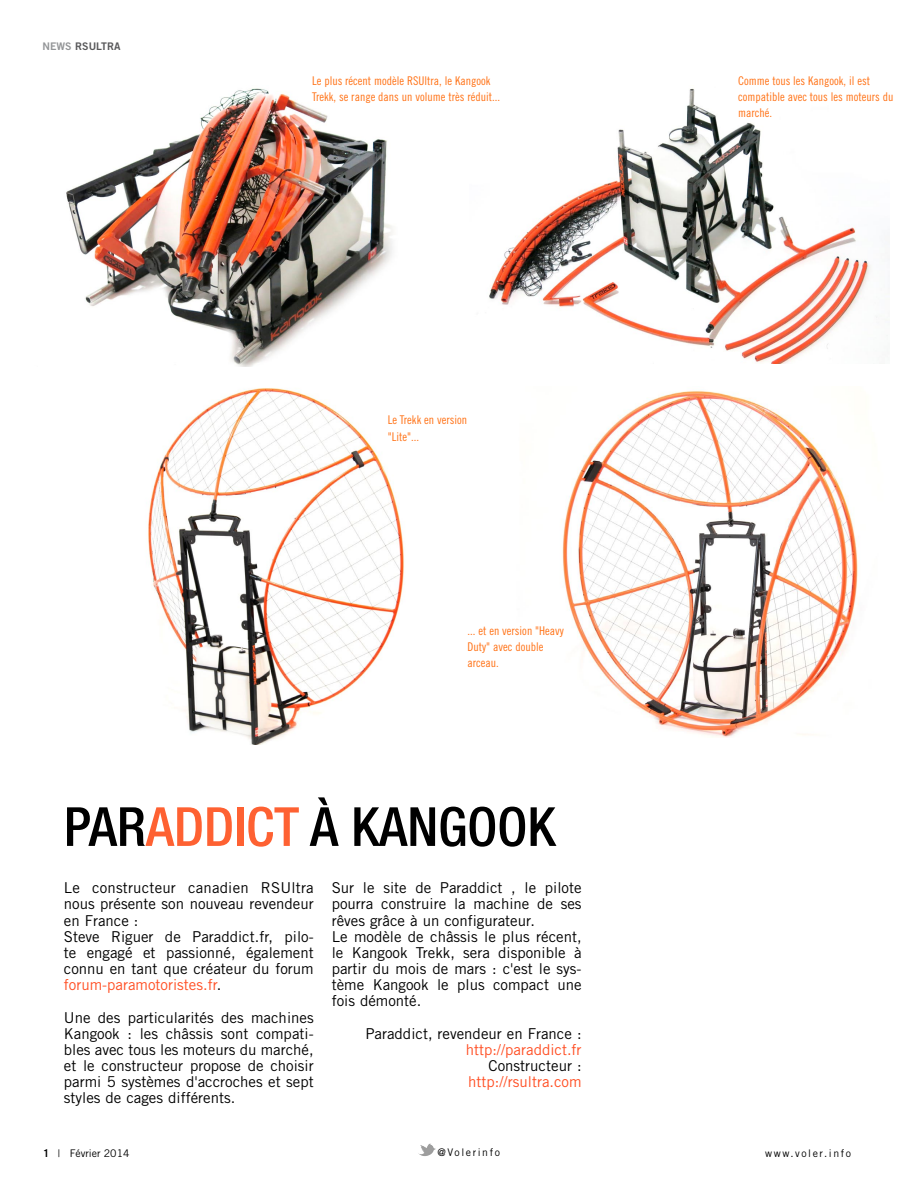
<style>
.page{position:relative;width:915px;height:1191px;background:#fff}
.page>*{position:absolute;margin:0;border:0;box-sizing:border-box;transform-origin:0 0}
.t1{font:500 condensed 54px "Helvetica Neue LT Std";color:#000}
.t2{font:15px/16.2px "Trade Gothic LT Std";color:#000}
.t3{font:15px "Trade Gothic LT Std";color:#ff4f24}
.t4{font:12px/16.2px "Trade Gothic LT Std Cn 18";color:#ff7216}
.t5{font:10.5px "Trade Gothic LT Std";letter-spacing:.15em;color:#000}
.t6{font:10.5px "Trade Gothic LT Std";color:#000}
.t7{font:10.5px "Trade Gothic LT Std Bd 2";color:#58585a}
.s1{color:#939597}
.s2{color:#fe6132}
.s3{color:#ff4f24}
.s4{font-weight:700;font-stretch:expanded}
</style>
<div class="page">
<img style="left:418px;top:1143px;width:18px;height:13px">
<img style="left:489px;top:88px;width:399px;height:276px">
<img style="left:66px;top:88px;width:327px;height:278px">
<img style="left:562px;top:390px;width:297px;height:347px">
<img style="left:148px;top:388px;width:256px;height:356px">
<p class="t7" style="left:43px;top:40px;width:79px"><span class="s1">NEWS</span> RSULTRA</p>
<p class="t4" style="left:312px;top:73px;width:189px">Le plus récent modèle RSUltra, le Kangook<br>Trekk, se range dans un volume très réduit...</p>
<p class="t4" style="left:387px;top:412px;width:81px">Le Trekk en version "Lite"...</p>
<p class="t4" style="left:467px;top:622px;width:98px">... et en version "Heavy<br>Duty" avec double arceau.</p>
<h1 class="t1" style="left:64px;top:794px;width:491px">PAR<span class="s2">ADDICT</span> À KANGOOK</h1>
<p class="t2" style="left:64px;top:879px;width:251px">Le constructeur canadien RSUltra nous présente son nouveau revendeur en France :<br>Steve Riguer de Paraddict.fr, pilo&shy;te engagé et passionné, également connu en tant que créateur du forum <span class="s3">forum-paramotoristes.fr</span>.</p>
<p class="t2" style="left:64px;top:1009px;width:251px;text-align:justify">Une des particularités des machines Kangook : les châssis sont compati&shy;bles avec tous les moteurs du marché, et le constructeur propose de choisir parmi 5 systèmes d'accroches et sept styles de cages différents.</p>
<p class="t2" style="left:331px;top:879px;width:251px">Sur le site de Paraddict , le pilote pourra construire la machine de ses rêves grâce à un configurateur.<br>Le modèle de châssis le plus récent, le Kangook Trekk, sera disponible à partir du mois de mars : c'est le sys&shy;tème Kangook le plus compact une fois démonté.</p>
<p class="t2" style="left:365px;top:1025px;width:217px">Paraddict, revendeur en France :</p>
<p class="t3" style="left:465px;top:1040px;width:117px">http://paraddict.fr</p>
<p class="t2" style="left:488px;top:1057px;width:94px">Constructeur :</p>
<p class="t3" style="left:468px;top:1072px;width:115px">http://rsultra.com</p>
<p class="t4" style="left:737px;top:73px;width:157px">Comme tous les Kangook, il est compatible avec tous les moteurs du marché.</p>
<p class="t6" style="left:43px;top:1146px;width:88px"><span class="s4">1</span> | Février 2014</p>
<p class="t5" style="left:437px;top:1146px;width:64px">@Volerinfo</p>
<p class="t5" style="left:765px;top:1146px;width:87px">www.voler.info</p>
</div>
